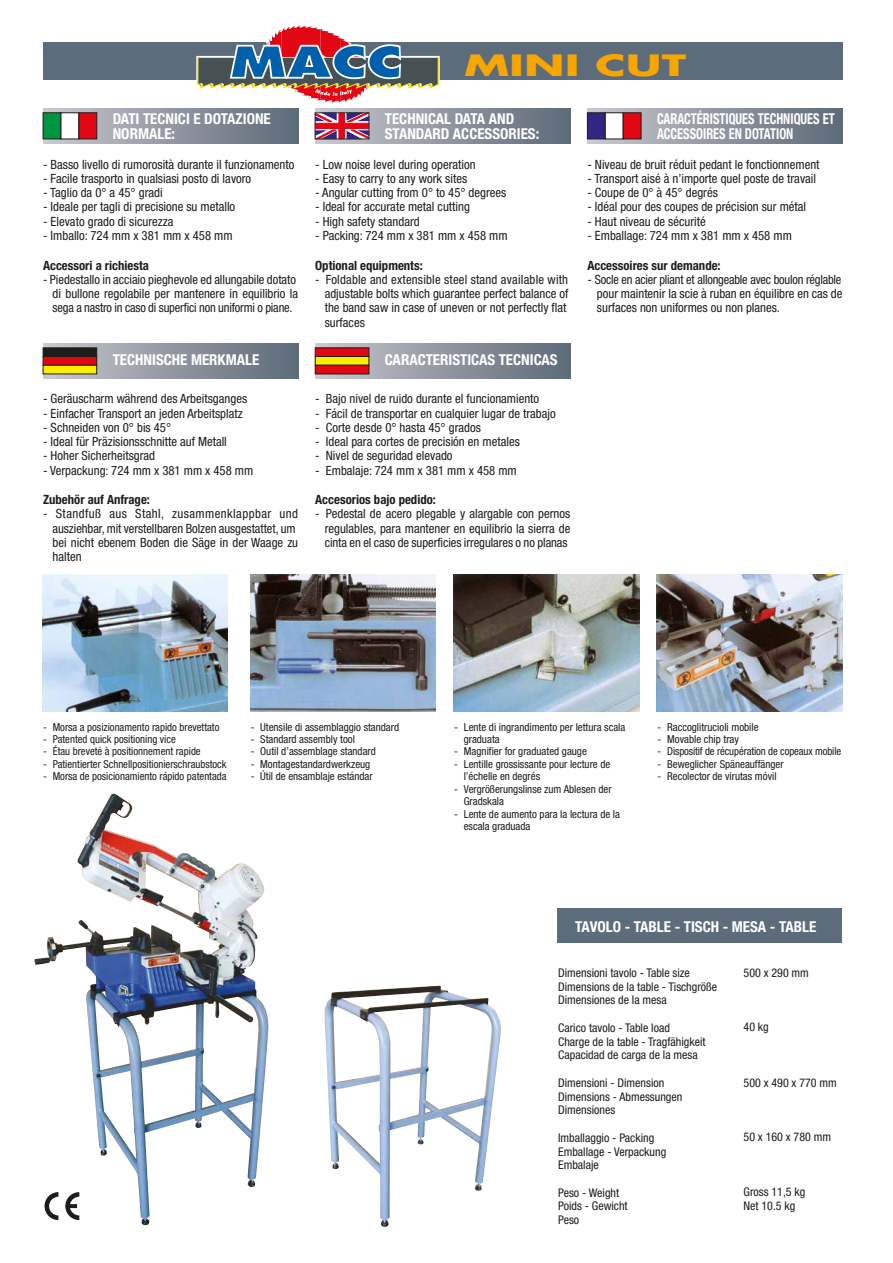
<style>
.page{position:relative;width:893px;height:1263px;background:#fff}
.page>*{position:absolute;margin:0;border:0;box-sizing:border-box;transform-origin:0 0}
.t1{font:700 28.5px "Futura";color:#f7a600;scale:1.61 1}
.t2{font:700 condensed 15px/15px "Helvetica Neue";color:#fff}
.t3{font:700 condensed 15px/15px "Helvetica Neue";color:#fff;scale:.83 1}
.t4{font:condensed 12.75px/14.2px "Helvetica Neue";color:#1d1d1b}
.t5{font:700 condensed 12.75px "Helvetica Neue";color:#1d1d1b}
.t6{font:condensed 12px/13.5px "Helvetica Neue";color:#1d1d1b}
.t7{font:condensed 10.95px/12.5px "Helvetica Neue";color:#1d1d1b}
</style>
<div class="page">
<img style="left:250px;top:574px;width:186px;height:138px">
<img style="left:43px;top:574px;width:185px;height:138px">
<img style="left:453px;top:574px;width:186px;height:138px">
<img style="left:656px;top:574px;width:186px;height:138px">
<svg style="left:43px;top:343px;width:255px;height:35px;background:#89909b"></svg>
<svg style="left:315px;top:343px;width:255px;height:35px;background:#89909a"></svg>
<div style="left:315px;top:348px;width:54px;height:9px;background:#e30613"></div>
<div style="left:315px;top:356px;width:54px;height:9px;background:#ffed00;border:1px solid #1d1d1b"></div>
<div style="left:315px;top:365px;width:54px;height:9px;background:#e30613;border:1px solid #1d1d1b"></div>
<div style="left:43px;top:348px;width:54px;height:9px;background:#1d1d1b"></div>
<div style="left:43px;top:356px;width:54px;height:9px;background:#e30613;border:1px solid #1d1d1b"></div>
<div style="left:43px;top:365px;width:54px;height:9px;background:#ffed00;border:1px solid #1d1d1b"></div>
<svg style="left:587px;top:108px;width:255px;height:35px;background:#898f9a"></svg>
<div style="left:315px;top:108px;width:255px;height:35px;background:linear-gradient(to right,#cac9d0,#5d6977)"></div>
<svg style="left:43px;top:108px;width:255px;height:35px;background:#9b9fa8"></svg>
<div style="left:43px;top:113px;width:18px;height:26px;background:#009641;border:1px solid #1d1d1b"></div>
<div style="left:61px;top:113px;width:18px;height:26px;background:#fff;border:1px solid #1d1d1b"></div>
<div style="left:79px;top:113px;width:18px;height:26px;background:#e30613;border:1px solid #1d1d1b"></div>
<div style="left:587px;top:113px;width:18px;height:26px;background:#312783;border:1px solid #1d1d1b"></div>
<div style="left:605px;top:113px;width:18px;height:26px;background:#fff;border:1px solid #1d1d1b"></div>
<div style="left:623px;top:113px;width:18px;height:26px;background:#e30613;border:1px solid #1d1d1b"></div>
<div style="left:557px;top:908px;width:285px;height:35px;background:#5d6c7a"></div>
<div style="left:43px;top:42px;width:800px;height:38px;background:#5d6c7a"></div>
<img style="left:324px;top:985px;width:177px;height:242px">
<img style="left:34px;top:794px;width:187px;height:431px">
<svg style="left:115px;top:25px;width:326px;height:114px"></svg>
<h1 class="t1" style="left:464px;top:45px;width:140px">MINI CUT</h1>
<p class="t2" style="left:113px;top:111px;width:160px">DATI TECNICI E DOTAZIONE<br>NORMALE:</p>
<p class="t3" style="left:657px;top:111px;width:216px">CARACTÉRISTIQUES TECHNIQUES ET<br>ACCESSOIRES EN DOTATION</p>
<p class="t4" style="left:315px;top:157px;width:162px">- Low noise level during operation</p>
<p class="t4" style="left:315px;top:171px;width:153px">- Easy to carry to any work sites</p>
<p class="t4" style="left:315px;top:185px;width:193px">- Angular cutting from 0° to 45° degrees</p>
<p class="t4" style="left:315px;top:200px;width:156px">- Ideal for accurate metal cutting</p>
<p class="t4" style="left:315px;top:214px;width:106px">- High safety standard</p>
<p class="t4" style="left:315px;top:228px;width:194px">- Packing: 724 mm x 381 mm x 458 mm</p>
<p class="t5" style="left:315px;top:257px;width:109px">Optional equipments:</p>
<p class="t4" style="left:325px;top:272px;width:245px;text-indent:-10px">- Foldable and extensible steel stand available with adjustable bolts which guarantee perfect balance of the band saw in case of uneven or not perfectly flat surfaces</p>
<p class="t2" style="left:385px;top:111px;width:156px">TECHNICAL DATA AND<br>STANDARD ACCESSORIES:</p>
<p class="t4" style="left:587px;top:157px;width:234px">- Niveau de bruit réduit pedant le fonctionnement</p>
<p class="t4" style="left:587px;top:171px;width:230px">- Transport aisé à n’importe quel poste de travail</p>
<p class="t4" style="left:587px;top:185px;width:132px">- Coupe de 0° à 45° degrés</p>
<p class="t4" style="left:587px;top:200px;width:220px">- Idéal pour des coupes de précision sur métal</p>
<p class="t4" style="left:587px;top:214px;width:120px">- Haut niveau de sécurité</p>
<p class="t4" style="left:587px;top:228px;width:206px">- Emballage: 724 mm x 381 mm x 458 mm</p>
<p class="t5" style="left:587px;top:257px;width:135px">Accessoires sur demande:</p>
<p class="t4" style="left:597px;top:272px;width:247px;text-align:justify;text-indent:-10px">- Socle en acier pliant et allongeable avec boulon réglable pour maintenir la scie à ruban en équilibre en cas de surfaces non uniformes ou non planes.</p>
<p class="t4" style="left:43px;top:157px;width:253px">- Basso livello di rumorosità durante il funzionamento</p>
<p class="t4" style="left:43px;top:171px;width:210px">- Facile trasporto in qualsiasi posto di lavoro</p>
<p class="t4" style="left:43px;top:185px;width:121px">- Taglio da 0° a 45° gradi</p>
<p class="t4" style="left:43px;top:200px;width:194px">- Ideale per tagli di precisione su metallo</p>
<p class="t4" style="left:43px;top:214px;width:132px">- Elevato grado di sicurezza</p>
<p class="t4" style="left:43px;top:228px;width:191px">- Imballo: 724 mm x 381 mm x 458 mm</p>
<p class="t5" style="left:43px;top:257px;width:107px">Accessori a richiesta</p>
<p class="t4" style="left:53px;top:272px;width:247px;text-indent:-10px">- Piedestallo in acciaio pieghevole ed allungabile dotato di bullone regolabile per mantenere in equilibrio la sega a nastro in caso di superfici non uniformi o piane.</p>
<p class="t2" style="left:113px;top:352px;width:148px">TECHNISCHE MERKMALE</p>
<p class="t2" style="left:385px;top:352px;width:174px">CARACTERISTICAS TECNICAS</p>
<p class="t4" style="left:43px;top:392px;width:206px">- Geräuscharm während des Arbeitsganges</p>
<p class="t4" style="left:43px;top:406px;width:201px">- Einfacher Transport an jeden Arbeitsplatz</p>
<p class="t4" style="left:43px;top:420px;width:130px">- Schneiden von 0° bis 45°</p>
<p class="t4" style="left:43px;top:434px;width:185px">- Ideal für Präzisionsschnitte auf Metall</p>
<p class="t4" style="left:43px;top:449px;width:114px">- Hoher Sicherheitsgrad</p>
<p class="t4" style="left:43px;top:463px;width:212px">- Verpackung: 724 mm x 381 mm x 458 mm</p>
<p class="t5" style="left:43px;top:492px;width:108px">Zubehör auf Anfrage:</p>
<p class="t4" style="left:53px;top:507px;width:247px;text-indent:-10px">- Standfuß aus Stahl, zusammenklappbar und ausziehbar, mit verstellbaren Bolzen ausgestattet, um bei nicht ebenem Boden die Säge in der Waage zu halten</p>
<p class="t4" style="left:315px;top:392px;width:225px">- Bajo nivel de ruido durante el funcionamiento</p>
<p class="t4" style="left:315px;top:406px;width:242px">- Fácil de transportar en cualquier lugar de trabajo</p>
<p class="t4" style="left:315px;top:420px;width:167px">- Corte desde 0° hasta 45° grados</p>
<p class="t4" style="left:315px;top:434px;width:206px">- Ideal para cortes de precisión en metales</p>
<p class="t4" style="left:315px;top:449px;width:139px">- Nivel de seguridad elevado</p>
<p class="t4" style="left:315px;top:463px;width:203px">- Embalaje: 724 mm x 381 mm x 458 mm</p>
<p class="t5" style="left:315px;top:492px;width:122px">Accesorios bajo pedido:</p>
<p class="t4" style="left:325px;top:507px;width:247px;text-align:justify;text-indent:-10px">- Pedestal de acero plegable y alargable con pernos regulables, para mantener en equilibrio la sierra de cinta en el caso de superficies irregulares o no planas</p>
<p class="t7" style="left:43px;top:720px;width:178px">- Morsa a posizionamento rapido brevettato</p>
<p class="t7" style="left:43px;top:733px;width:134px">- Patented quick positioning vice</p>
<p class="t7" style="left:43px;top:745px;width:159px">- Étau breveté à positionnement rapide</p>
<p class="t7" style="left:43px;top:758px;width:185px">- Patientierter Schnellpositionierschraubstock</p>
<p class="t7" style="left:43px;top:770px;width:185px">- Morsa de posicionamiento rápido patentada</p>
<p class="t7" style="left:251px;top:720px;width:150px">- Utensile di assemblaggio standard</p>
<p class="t7" style="left:251px;top:733px;width:106px">- Standard assembly tool</p>
<p class="t7" style="left:251px;top:745px;width:126px">- Outil d’assemblage standard</p>
<p class="t7" style="left:251px;top:758px;width:121px">- Montagestandardwerkzeug</p>
<p class="t7" style="left:251px;top:770px;width:123px">- Útil de ensamblaje estándar</p>
<p class="t7" style="left:464px;top:720px;width:163px;text-indent:-10px">- Lente di ingrandimento per lettura scala graduata</p>
<p class="t7" style="left:454px;top:745px;width:134px">- Magnifier for graduated gauge</p>
<p class="t7" style="left:464px;top:758px;width:148px;text-indent:-10px">- Lentille grossissante pour lecture de l’échelle en degrés</p>
<p class="t7" style="left:464px;top:783px;width:149px;text-indent:-10px">- Vergrößerungslinse zum Ablesen der<br>Gradskala</p>
<p class="t7" style="left:464px;top:807px;width:158px;text-indent:-10px">- Lente de aumento para la lectura de la escala graduada</p>
<p class="t7" style="left:658px;top:720px;width:103px">- Raccoglitrucioli mobile</p>
<p class="t7" style="left:658px;top:733px;width:83px">- Movable chip tray</p>
<p class="t7" style="left:658px;top:745px;width:185px">- Dispositif de récupération de copeaux mobile</p>
<p class="t7" style="left:658px;top:758px;width:128px">- Beweglicher Späneauffänger</p>
<p class="t7" style="left:658px;top:770px;width:120px">- Recolector de virutas móvil</p>
<p class="t2" style="left:575px;top:919px;width:243px">TAVOLO - TABLE - TISCH - MESA - TABLE</p>
<p class="t6" style="left:558px;top:966px;width:161px">Dimensioni tavolo - Table size<br>Dimensions de la table - Tischgröße<br>Dimensiones de la mesa</p>
<p class="t6" style="left:558px;top:1021px;width:149px">Carico tavolo - Table load<br>Charge de la table - Tragfähigkeit<br>Capacidad de carga de la mesa</p>
<p class="t6" style="left:558px;top:1076px;width:126px">Dimensioni - Dimension<br>Dimensions - Abmessungen<br>Dimensiones</p>
<p class="t6" style="left:558px;top:1131px;width:110px">Imballaggio - Packing<br>Emballage - Verpackung<br>Embalaje</p>
<p class="t6" style="left:558px;top:1186px;width:71px">Peso - Weight<br>Poids - Gewicht<br>Peso</p>
<p class="t6" style="left:744px;top:966px;width:67px">500 x 290 mm</p>
<p class="t6" style="left:744px;top:1020px;width:27px">40 kg</p>
<p class="t6" style="left:744px;top:1076px;width:95px">500 x 490 x 770 mm</p>
<p class="t6" style="left:744px;top:1130px;width:89px">50 x 160 x 780 mm</p>
<p class="t6" style="left:744px;top:1185px;width:63px">Gross 11,5 kg<br>Net 10.5 kg</p>
</div>
